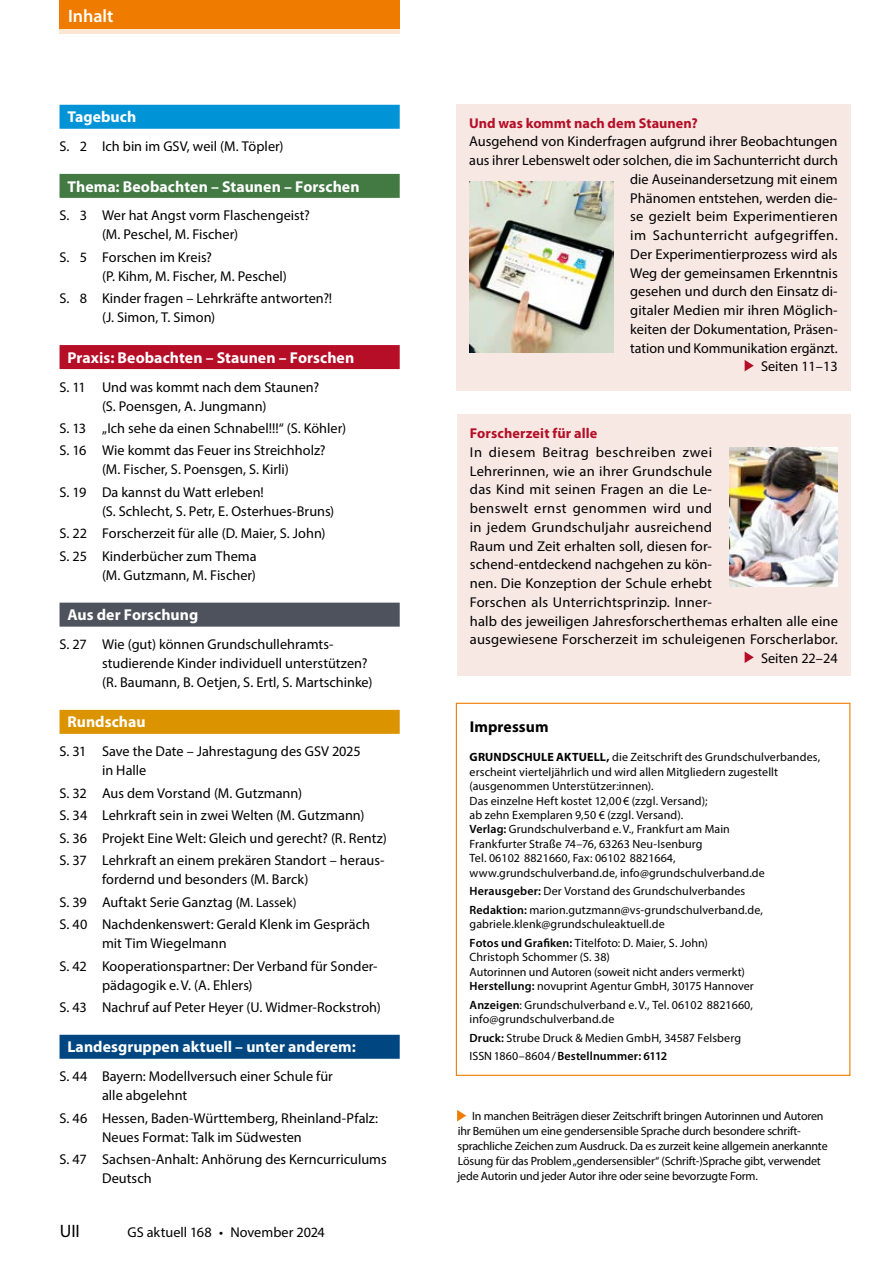
<style>
.page{position:relative;width:893px;height:1263px;background:#fff}
.page>*{position:absolute;margin:0;border:0;box-sizing:border-box;transform-origin:0 0}
.t1{font:600 18px "Myriad Pro";color:#fff}
.t2{font:18px "Myriad Pro";color:#000}
.t3{font:700 15.75px "Myriad Pro";letter-spacing:.005em;color:#fff}
.t4{font:700 15.75px "Myriad Pro";letter-spacing:.005em;color:#000}
.t5{font:14.25px/18.8px "Myriad Pro";letter-spacing:.005em;color:#000}
.t6{font:700 14.25px "Myriad Pro";letter-spacing:.005em;color:#b50e26}
.t7{font:14.25px "Myriad Pro";letter-spacing:.035em;color:#000}
.t8{font:14.25px "Myriad Pro";letter-spacing:.03em;color:#000}
.t9{font:12px/14.4px "Myriad Pro";letter-spacing:.005em;color:#000}
.t10{font:12px/15px "Myriad Pro";letter-spacing:-.015em;color:#000}
.s1{font-size:13.5px}
.s2{font-weight:700}
.s3{font-weight:600}
</style>
<div class="page">
<div style="left:60px;top:0;width:340px;height:33px;background:#ef7c00"></div>
<hr style="left:60px;top:30px;width:340px;height:4px;background:#fde7d1">
<div style="left:60px;top:105px;width:340px;height:24px;background:#0093d6"></div>
<div style="left:60px;top:174px;width:340px;height:24px;background:#437a44"></div>
<div style="left:60px;top:345px;width:340px;height:24px;background:#b50e26"></div>
<div style="left:60px;top:603px;width:340px;height:24px;background:#4d525c"></div>
<div style="left:60px;top:710px;width:340px;height:24px;background:#db9400"></div>
<div style="left:60px;top:1035px;width:340px;height:24px;background:#004781"></div>
<svg style="left:457px;top:1110px;width:9px;height:11px"></svg>
<div style="left:456px;top:104px;width:394px;height:286px;background:#f7e8e4"></div>
<svg style="left:745px;top:360px;width:9px;height:11px"></svg>
<img style="left:470px;top:181px;width:143px;height:172px">
<div style="left:457px;top:415px;width:393px;height:261px;background:#f7e8e4"></div>
<svg style="left:745px;top:652px;width:9px;height:11px"></svg>
<img style="left:729px;top:448px;width:109px;height:139px">
<div style="left:456px;top:703px;width:394px;height:373px;border:1px solid #ef7c00"></div>
<p class="t1" style="left:68px;top:4px;width:47px">Inhalt</p>
<p class="t3" style="left:67px;top:107px;width:70px">Tagebuch</p>
<p class="t5" style="left:60px;top:137px;width:226px">S. 2 Ich bin im GSV, weil (M. Töpler)</p>
<p class="t3" style="left:67px;top:176px;width:294px">Thema: Beobachten – Staunen – Forschen</p>
<p class="t5" style="left:102px;top:206px;width:210px;text-indent:-43px">S. 3 Wer hat Angst vorm Flaschengeist? (M. Peschel, M. Fischer)</p>
<p class="t5" style="left:102px;top:247px;width:186px;text-indent:-43px">S. 5 Forschen im Kreis?<br>(P. Kihm, M. Fischer, M. Peschel)</p>
<p class="t5" style="left:102px;top:289px;width:232px;text-indent:-43px">S. 8 Kinder fragen – Lehrkräfte antworten?! (J. Simon, T. Simon)</p>
<p class="t3" style="left:67px;top:347px;width:288px">Praxis: Beobachten – Staunen – Forschen</p>
<p class="t5" style="left:102px;top:377px;width:219px;text-indent:-43px">S. 11 Und was kommt nach dem Staunen? (S. Poensgen, A. Jungmann)</p>
<p class="t5" style="left:60px;top:417px;width:288px;line-height:22.5px">S. 13 „Ich sehe da einen Schnabel!!!“ (S. Köhler)<br>S. 16 Wie kommt das Feuer ins Streichholz?</p>
<p class="t5" style="left:60px;top:458px;width:231px;line-height:22.5px;text-indent:43px">(M. Fischer, S. Poensgen, S. Kirli)<br>S. 19 Da kannst du Watt erleben!</p>
<p class="t5" style="left:60px;top:500px;width:276px;line-height:22.5px;text-indent:43px">(S. Schlecht, S. Petr, E. Osterhues-Bruns)<br>S. 22 Forscherzeit für alle (D. Maier, S. John)<br>S. 25 Kinderbücher zum Thema</p>
<p class="t5" style="left:102px;top:565px;width:155px">(M. Gutzmann, M. Fischer)</p>
<p class="t3" style="left:67px;top:605px;width:132px">Aus der Forschung</p>
<p class="t5" style="left:102px;top:634px;width:272px;text-indent:-43px">S. 27 Wie (gut) können Grundschullehramts&shy;studierende Kinder individuell unterstützen? (R. Baumann, B. Oetjen, S. Ertl, S. Martschinke)</p>
<p class="t3" style="left:67px;top:712px;width:80px">Rundschau</p>
<p class="t5" style="left:102px;top:742px;width:260px;text-indent:-43px">S. 31 Save the Date – Jahrestagung des GSV 2025 in Halle</p>
<p class="t5" style="left:60px;top:781px;width:329px;line-height:22.5px">S. 32 Aus dem Vorstand (M. Gutzmann)<br>S. 34 Lehrkraft sein in zwei Welten (M. Gutzmann)<br>S. 36 Projekt Eine Welt: Gleich und gerecht? (R. Rentz)<br>S. 37 Lehrkraft an einem prekären Standort – heraus-</p>
<p class="t5" style="left:60px;top:868px;width:312px;line-height:22.5px;text-indent:43px">fordernd und besonders (M. Barck)<br>S. 39 Auftakt Serie Ganztag (<span class="s1">M. Lassek)<br></span>S. 40 Nachdenkenswert: Gerald Klenk im Gespräch</p>
<p class="t5" style="left:60px;top:932px;width:319px;line-height:22.5px;text-indent:43px">mit Tim Wiegelmann<br>S. 42 Kooperationspartner: Der Verband für Sonder-</p>
<p class="t5" style="left:60px;top:973px;width:323px;line-height:22.5px;text-indent:43px">pädagogik e.V. (A. Ehlers)<br>S. 43 Nachruf auf Peter Heyer (U. Widmer-Rockstroh)</p>
<p class="t3" style="left:67px;top:1037px;width:290px">Landesgruppen aktuell – unter anderem:</p>
<p class="t5" style="left:102px;top:1067px;width:232px;text-indent:-43px">S. 44 Bayern: Modellversuch einer Schule für alle abgelehnt</p>
<p class="t5" style="left:102px;top:1108px;width:278px;text-indent:-43px">S. 46 Hessen, Baden-Württemberg, Rheinland-Pfalz:<br>Neues Format: Talk im Südwesten</p>
<p class="t5" style="left:102px;top:1150px;width:286px;text-indent:-43px">S. 47 Sachsen-Anhalt: Anhörung des Kerncurriculums<br>Deutsch</p>
<p class="t2" style="left:60px;top:1220px;width:21px">UII</p>
<p class="t5" style="left:128px;top:1222px;width:199px">GS aktuell 168 • November 2024</p>
<p class="t6" style="left:469px;top:114px;width:230px">Und was kommt nach dem Staunen?</p>
<p class="t5" style="left:469px;top:132px;width:370px;text-align:right">Ausgehend von Kinderfragen aufgrund ihrer Beobachtungen aus ihrer Lebenswelt oder solchen, die im Sachunterricht durch die Auseinandersetzung mit einem<br>Phänomen entstehen, werden die-<br>se gezielt beim Experimentieren<br>im Sachunterricht aufgegriffen.<br>Der Experimentierprozess wird als<br>Weg der gemeinsamen Erkenntnis<br>gesehen und durch den Einsatz di-<br>gitaler Medien mir ihren Möglich-<br>keiten der Dokumentation, Präsen-<br>tation und Kommunikation ergänzt.<br>Seiten 11–13</p>
<p class="t6" style="left:470px;top:424px;width:129px">Forscherzeit für alle</p>
<p class="t7" style="left:470px;top:443px;width:244px">In diesem Beitrag beschreiben zwei</p>
<p class="t5" style="left:470px;top:461px;width:244px">Lehrerinnen, wie an ihrer Grundschule</p>
<p class="t5" style="left:470px;top:480px;width:244px">das Kind mit seinen Fragen an die Le-</p>
<p class="t8" style="left:470px;top:499px;width:244px">benswelt ernst genommen wird und</p>
<p class="t5" style="left:470px;top:517px;width:244px">in jedem Grundschuljahr ausreichend</p>
<p class="t5" style="left:470px;top:536px;width:244px">Raum und Zeit erhalten soll, diesen for-</p>
<p class="t5" style="left:470px;top:555px;width:244px">schend-entdeckend nachgehen zu kön-</p>
<p class="t5" style="left:470px;top:574px;width:244px">nen. Die Konzeption der Schule erhebt</p>
<p class="t5" style="left:470px;top:592px;width:244px">Forschen als Unterrichtsprinzip. Inner-</p>
<p class="t5" style="left:470px;top:611px;width:370px">halb des jeweiligen Jahresforscherthemas erhalten alle eine</p>
<p class="t5" style="left:470px;top:630px;width:370px">ausgewiesene Forscherzeit im schuleigenen Forscherlabor.</p>
<p class="t5" style="left:761px;top:649px;width:78px">Seiten 22–24</p>
<p class="t4" style="left:470px;top:716px;width:80px">Impressum</p>
<p class="t9" style="left:470px;top:750px;width:352px"><span class="s2">GRUNDSCHULE AKTUELL,</span> die Zeitschrift des Grundschulverbandes, erscheint vierteljährlich und wird allen Mitgliedern zugestellt (ausgenommen Unterstützer:innen).<br>Das einzelne Heft kostet 12,00€ (zzgl. Versand);<br>ab zehn Exemplaren 9,50 € (zzgl. Versand).<br><span class="s3">Verlag:</span> Grundschulverband e.V., Frankfurt am Main<br>Frankfurter Straße 74–76, 63263 Neu-Isenburg<br>Tel. 06102 8821660, Fax: 06102 8821664, www.grundschulverband.de, info@grundschulverband.de</p>
<p class="t9" style="left:470px;top:882px;width:295px;line-height:18.6px"><span class="s3">Herausgeber:</span> Der Vorstand des Grundschulverbandes<br><span class="s3">Redaktion:</span> marion.gutzmann@vs-grundschulverband.de,</p>
<p class="t9" style="left:470px;top:915px;width:240px;line-height:18.6px">gabriele.klenk@grundschuleaktuell.de<br><span class="s3">Fotos und Grafiken:</span> Titelfoto: D. Maier, S. John)</p>
<p class="t9" style="left:470px;top:950px;width:286px">Christoph Schommer (S. 38)<br>Autorinnen und Autoren (soweit nicht anders vermerkt)<br><span class="s3">Herstellung:</span> novuprint Agentur GmbH, 30175 Hannover</p>
<p class="t9" style="left:470px;top:997px;width:285px"><span class="s3">Anzeigen</span>: Grundschulverband e.V., Tel. 06102 8821660, info@grundschulverband.de</p>
<p class="t9" style="left:470px;top:1028px;width:273px;line-height:18.6px"><span class="s3">Druck:</span> Strube Druck &amp; Medien GmbH, 34587 Felsberg<br>ISSN1860–8604/<span class="s3">Bestellnummer: 6112</span></p>
<p class="t10" style="left:457px;top:1109px;width:372px;text-indent:15px">In manchen Beiträgen dieser Zeitschrift bringen Autorinnen und Autoren ihr Bemühen um eine gendersensible Sprache durch besondere schrift&shy;sprachliche Zeichen zum Ausdruck. Da es zurzeit keine allgemein anerkannte Lösung für das Problem „gendersensibler“ (Schrift-)Sprache gibt, verwendet jede Autorin und jeder Autor ihre oder seine bevorzugte Form.</p>
</div>
